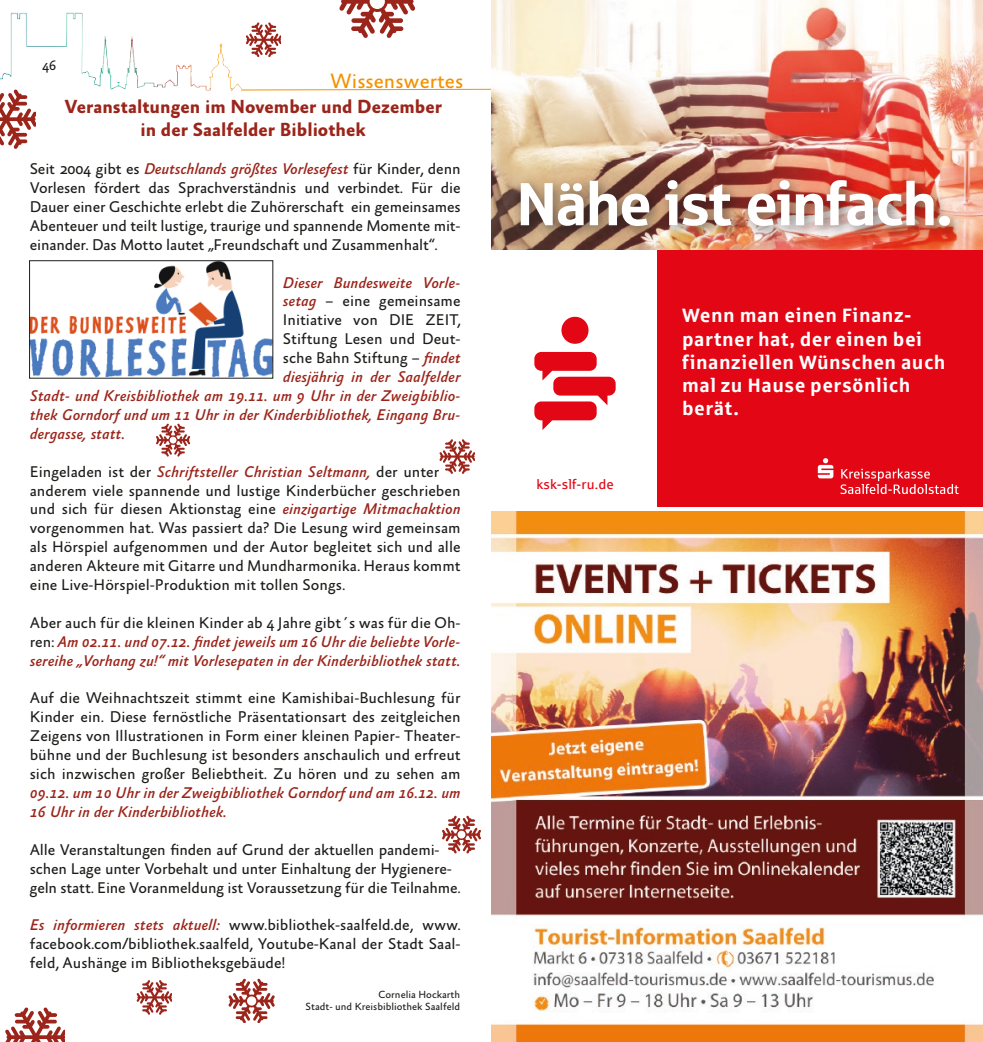
<style>
.page{position:relative;width:983px;height:1042px;background:#fff}
.page>*{position:absolute;margin:0;border:0;box-sizing:border-box;transform-origin:0 0}
.t1{font:60.55px "Sparkasse Head";color:#fff}
.t2{font:21px "Absara Sans OT";color:#f39200}
.t3{font:700 19.43px/23.3px "Sparkasse Rg";letter-spacing:.025em;color:#fff}
.t4{font:700 19.25px "Absara Sans OT";color:#9c251b}
.Fliesstext{font:15.75px/18.9px "Absara Sans OT";color:#1d1d1b;text-align:justify}
.Fliesstext-2{font:italic 500 15.75px/18.9px "Absara Sans OT";color:#9c251b;text-align:justify}
.t5{font:14px "Absara Sans OT";color:#1d1d1b}
.t6{font:13.47px "Sparkasse Rg";letter-spacing:.01em;color:#e30614}
.t7{font:10.5px/12.6px "Absara Sans OT";color:#1d1d1b;text-align:right}
.s1{font-weight:500;font-style:italic;color:#9c251b}
.s2{font-weight:400;font-style:normal;color:#1d1d1b}
</style>
<div class="page">
<svg style="left:241px;top:88px;width:250px;height:3px"></svg>
<img style="left:0;top:12px;width:241px;height:79px">
<img style="left:31px;top:262px;width:240px;height:114px">
<div style="left:29px;top:260px;width:244px;height:118px;border:1px solid #1d1d1b"></div>
<svg style="left:339px;top:0;width:76px;height:38px"></svg>
<svg style="left:246px;top:22px;width:34px;height:35px"></svg>
<svg style="left:5px;top:1007px;width:59px;height:35px"></svg>
<svg style="left:228px;top:978px;width:47px;height:44px"></svg>
<svg style="left:442px;top:815px;width:39px;height:38px"></svg>
<svg style="left:156px;top:423px;width:34px;height:33px"></svg>
<svg style="left:0;top:89px;width:36px;height:60px"></svg>
<svg style="left:439px;top:439px;width:35px;height:35px"></svg>
<svg style="left:136px;top:980px;width:35px;height:34px"></svg>
<img style="left:491px;top:0;width:491px;height:250px">
<div style="left:657px;top:250px;width:325px;height:256px;background:#e30614"></div>
<svg style="left:534px;top:352px;width:81px;height:78px"></svg>
<svg style="left:561px;top:317px;width:27px;height:27px"></svg>
<svg style="left:840px;top:468px;width:118px;height:26px"></svg>
<svg style="left:817px;top:458px;width:16px;height:20px"></svg>
<div style="left:513px;top:173px;width:450px;height:68px;background:#1d1d1b;opacity:.55"></div>
<img style="left:491px;top:511px;width:491px;height:531px">
<p class="t5" style="left:42px;top:58px;width:16px">46</p>
<p class="t2" style="left:330px;top:71px;width:135px">Wissenswertes</p>
<p class="t4" style="left:64px;top:97px;width:379px">Veranstaltungen im November und Dezember</p>
<p class="t4" style="left:140px;top:120px;width:227px">in der Saalfelder Bibliothek</p>
<p class="Fliesstext" style="left:30px;top:160px;width:432px">Seit 2004 gibt es <span class="s1">Deutschlands größtes Vorlesefest</span> für Kinder, denn Vorlesen fördert das Sprachverständnis und verbindet. Für die Dauer einer Geschichte erlebt die Zuhörerschaft ein gemeinsames Abenteuer und teilt lustige, traurige und spannende Momente mit&shy;einander. Das Motto lautet „Freundschaft und Zusammenhalt“.</p>
<p class="Fliesstext-2" style="left:283px;top:274px;width:179px">Dieser Bundesweite Vorle-</p>
<p class="Fliesstext" style="left:283px;top:293px;width:179px"><span class="s1">setag</span> – eine gemeinsame</p>
<p class="Fliesstext" style="left:283px;top:312px;width:179px">Initiative von DIE ZEIT,</p>
<p class="Fliesstext" style="left:283px;top:331px;width:179px">Stiftung Lesen und Deut-</p>
<p class="Fliesstext" style="left:283px;top:349px;width:179px">sche Bahn Stiftung – <span class="s1">findet</span></p>
<p class="Fliesstext-2" style="left:283px;top:368px;width:179px">diesjährig in der Saalfelder</p>
<p class="Fliesstext-2" style="left:30px;top:387px;width:432px">Stadt- und Kreisbibliothek am 19.11. um 9 Uhr in der Zweigbiblio-</p>
<p class="Fliesstext-2" style="left:30px;top:406px;width:432px">thek Gorndorf und um 11 Uhr in der Kinderbibliothek, Eingang Bru-</p>
<p class="Fliesstext-2" style="left:30px;top:425px;width:97px">dergasse, statt.</p>
<p class="Fliesstext" style="left:30px;top:463px;width:432px;text-align:left">Eingeladen ist der <span class="s1">Schriftsteller Christian Seltmann,</span> der unter anderem viele spannende und lustige Kinderbücher geschrieben und sich für diesen Aktionstag eine <span class="s1">einzigartige Mitmachaktion </span>vorgenommen hat. Was passiert da? Die Lesung wird gemeinsam als Hörspiel aufgenommen und der Autor begleitet sich und alle anderen Akteure mit Gitarre und Mundharmonika. Heraus kommt eine Live-Hörspiel-Produktion mit tollen Songs.</p>
<p class="Fliesstext-2" style="left:30px;top:614px;width:432px"><span class="s2">Aber auch für die kleinen Kinder ab 4 Jahre gibt´s was für die Oh&shy;ren:</span> Am 02.11. und 07.12. findet jeweils um 16 Uhr die beliebte Vorle&shy;sereihe „Vorhang zu!“ mit Vorlesepaten in der Kinderbibliothek statt.</p>
<p class="Fliesstext" style="left:30px;top:690px;width:432px">Auf die Weihnachtszeit stimmt eine Kamishibai-Buchlesung für Kinder ein. Diese fernöstliche Präsentationsart des zeitgleichen Zeigens von Illustrationen in Form einer kleinen Papier- Theater&shy;bühne und der Buchlesung ist besonders anschaulich und erfreut sich inzwischen großer Beliebtheit. Zu hören und zu sehen am <span class="s1">09.12. um 10 Uhr in der Zweigbibliothek Gorndorf und am 16.12. um 16 Uhr in der Kinderbibliothek.</span></p>
<p class="Fliesstext" style="left:30px;top:841px;width:432px;text-align:left">Alle Veranstaltungen finden auf Grund der aktuellen pandemi&shy;schen Lage unter Vorbehalt und unter Einhaltung der Hygienere&shy;geln statt. Eine Voranmeldung ist Voraussetzung für die Teilnahme.</p>
<p class="Fliesstext" style="left:30px;top:916px;width:432px"><span class="s1">Es informieren stets aktuell:</span> www.bibliothek-saalfeld.de, www. facebook.com/bibliothek.saalfeld, Youtube-Kanal der Stadt Saal&shy;feld, Aushänge im Bibliotheksgebäude!</p>
<p class="t7" style="left:305px;top:988px;width:156px">Cornelia Hockarth<br>Stadt- und Kreisbibliothek Saalfeld</p>
<p class="t1" style="left:517px;top:165px;width:436px">Nähe ist einfach.</p>
<p class="t6" style="left:536px;top:476px;width:79px">ksk-slf-ru.de</p>
<p class="t3" style="left:682px;top:303px;width:265px">Wenn man einen Finanz&shy;partner hat, der einen bei finanziellen Wünschen auch mal zu Hause persönlich berät.</p>
</div>
